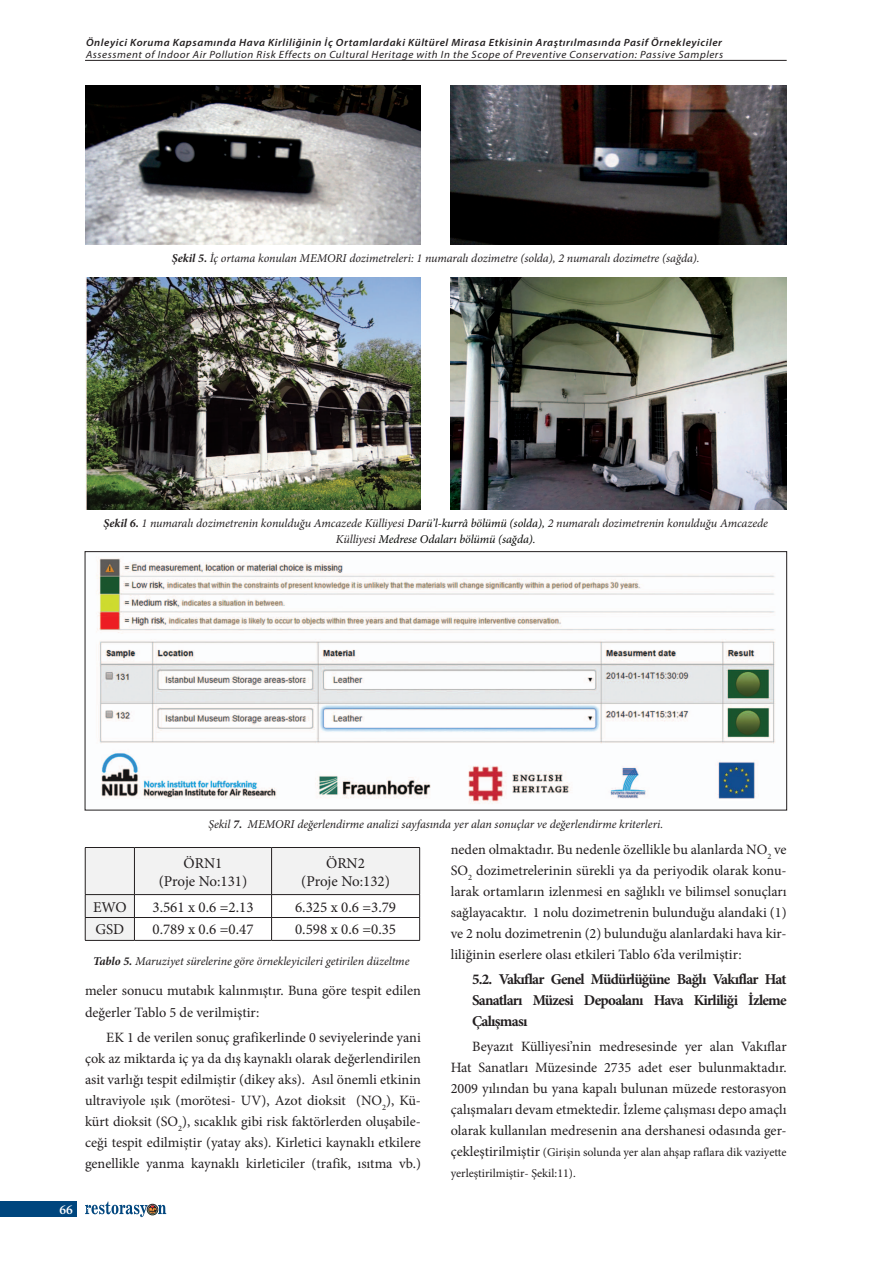
<style>
.page{position:relative;width:893px;height:1263px;background:#fff}
.page>*{position:absolute;margin:0;border:0;box-sizing:border-box;transform-origin:0 0}
.BAŞLIK_3{font:700 15px/21px "Minion Pro";letter-spacing:-.05em;color:#231f20;text-align:justify}
.t1{font:15px "Minion Pro";color:#231f20}
.METİN_TEMEL{font:14.25px/21px "Minion Pro";color:#231f20;text-align:justify}
.t2{font:600 13.5px "Minion Pro";color:#fff}
.ResimAlti{font:italic 12px/16.5px "Minion Pro";letter-spacing:-.005em;color:#231f20;text-align:center}
.METİN_TEMEL-2{font:12px/21px "Minion Pro";color:#231f20}
.t3{font:italic 10.5px "Myriad Pro";letter-spacing:.05em;color:#231f20;scale:1.05 1}
.t4{font:italic 600 10.5px "Myriad Pro";letter-spacing:.05em;color:#231f20;scale:1.05 1}
.s1{font-weight:700}
.s2{color:#040503}
.s3{font-size:14.25px}
</style>
<div class="page">
<div style="left:0;top:1202px;width:77px;height:15px;background:#00467e"></div>
<svg style="left:85px;top:1201px;width:81px;height:16px"></svg>
<hr style="left:85px;top:60px;width:702px;height:1px;background:#231f20">
<img style="left:85px;top:85px;width:336px;height:159px">
<img style="left:85px;top:277px;width:336px;height:232px">
<img style="left:96px;top:558px;width:679px;height:246px">
<div style="left:85px;top:551px;width:702px;height:259px;border:1px solid #231f20"></div>
<img style="left:451px;top:85px;width:336px;height:159px">
<img style="left:451px;top:277px;width:336px;height:232px">
<svg style="left:85px;top:847px;width:335px;height:93px"></svg>
<hr style="left:85px;top:940px;width:49px;height:1px;background:#231f20">
<hr style="left:134px;top:940px;width:138px;height:1px;background:#231f20">
<hr style="left:272px;top:940px;width:148px;height:1px;background:#231f20">
<p class="t4" style="left:86px;top:36px;width:607px">Önleyici Koruma Kapsamında Hava Kirliliğinin İç Ortamlardaki Kültürel Mirasa Etkisinin Araştırılmasında Pasif Örnekleyiciler</p>
<p class="t3" style="left:86px;top:48px;width:608px">Assessment of Indoor Air Pollution Risk Effects on Cultural Heritage with In the Scope of Preventive Conservation: Passive Samplers</p>
<p class="ResimAlti" style="left:172px;top:250px;width:529px"><span class="s1">Şekil 5.</span> İç ortama konulan MEMORI dozimetreleri: 1 numaralı dozimetre (solda), 2 numaralı dozimetre (sağda).</p>
<p class="ResimAlti" style="left:104px;top:514px;width:666px"><span class="s1">Şekil 6.</span> 1 numaralı dozimetrenin konulduğu Amcazede Külliyesi <span class="s2">Darü’l-kurrâ bölümü (solda),</span> 2 numaralı dozimetrenin konulduğu Amcazede<br>Külliyesi <span class="s2">Medrese Odaları bölümü (sağda).</span></p>
<p class="t2" style="left:60px;top:1200px;width:15px">66</p>
<p class="ResimAlti" style="left:208px;top:816px;width:456px">Şekil <span class="s1">7.</span> MEMORI değerlendirme analizi sayfasında yer alan sonuçlar ve değerlendirme kriterleri.</p>
<p class="t1" style="left:184px;top:853px;width:40px">ÖRN1</p>
<p class="t1" style="left:159px;top:871px;width:90px">(Proje No:131)</p>
<p class="METİN_TEMEL" style="left:451px;top:839px;width:337px">neden olmaktadır. Bu nedenle özellikle bu alanlarda NO<sub>2</sub> ve SO<sub>2</sub> dozimetrelerinin sürekli ya da periyodik olarak konu&shy;larak ortamların izlenmesi en sağlıklı ve bilimsel sonuçları sağlayacaktır. 1 nolu dozimetrenin bulunduğu alandaki (1) ve 2 nolu dozimetrenin (2) bulunduğu alanlardaki hava kir&shy;liliğinin eserlere olası etkileri Tablo 6’da verilmiştir:</p>
<p class="BAŞLIK_3" style="left:472px;top:969px;width:316px">5.2. Vakıflar Genel Müdürlüğüne Bağlı Vakıflar Hat Sanatları Müzesi Depoalanı Hava Kirliliği İzleme Çalışması</p>
<p class="METİN_TEMEL" style="left:451px;top:1036px;width:337px;text-indent:21px">Beyazıt Külliyesi’nin medresesinde yer alan Vakıflar Hat Sanatları Müzesinde 2735 adet eser bulunmaktadır.<br>2009 yılından bu yana kapalı bulunan müzede restorasyon çalışmaları devam etmektedir. İzleme çalışması depo amaçlı olarak kullanılan medresenin ana dershanesi odasında ger-</p>
<p class="METİN_TEMEL-2" style="left:451px;top:1142px;width:337px"><span class="s3">çekleştirilmiştir</span> (Girişin solunda yer alan ahşap raflara dik vaziyette yerleştirilmiştir- Şekil:11).</p>
<p class="t1" style="left:326px;top:853px;width:40px">ÖRN2</p>
<p class="t1" style="left:301px;top:871px;width:90px">(Proje No:132)</p>
<p class="t1" style="left:93px;top:897px;width:35px">EWO</p>
<p class="t1" style="left:152px;top:897px;width:103px">3.561 x 0.6 =2.13</p>
<p class="t1" style="left:295px;top:897px;width:103px">6.325 x 0.6 =3.79</p>
<p class="t1" style="left:95px;top:919px;width:30px">GSD</p>
<p class="t1" style="left:152px;top:919px;width:103px">0.789 x 0.6 =0.47</p>
<p class="t1" style="left:295px;top:919px;width:103px">0.598 x 0.6 =0.35</p>
<p class="ResimAlti" style="left:93px;top:953px;width:318px"><span class="s1">Tablo 5.</span> Maruziyet sürelerine göre örnekleyicileri getirilen düzeltme</p>
<p class="METİN_TEMEL" style="left:85px;top:980px;width:337px;line-height:21.8px">meler sonucu mutabık kalınmıştır. Buna göre tespit edilen değerler Tablo 5 de verilmiştir:</p>
<p class="METİN_TEMEL" style="left:85px;top:1027px;width:337px;text-indent:21px">EK 1 de verilen sonuç grafikerlinde 0 seviyelerinde yani çok az miktarda iç ya da dış kaynaklı olarak değerlendirilen asit varlığı tespit edilmiştir (dikey aks). Asıl önemli etkinin ultraviyole ışık (morötesi- UV), Azot dioksit (NO<sub>2</sub>), Kü&shy;kürt dioksit (SO<sub>2</sub>), sıcaklık gibi risk faktörlerden oluşabile&shy;ceği tespit edilmiştir (yatay aks). Kirletici kaynaklı etkilere genellikle yanma kaynaklı kirleticiler (trafik, ısıtma vb.)</p>
</div>
